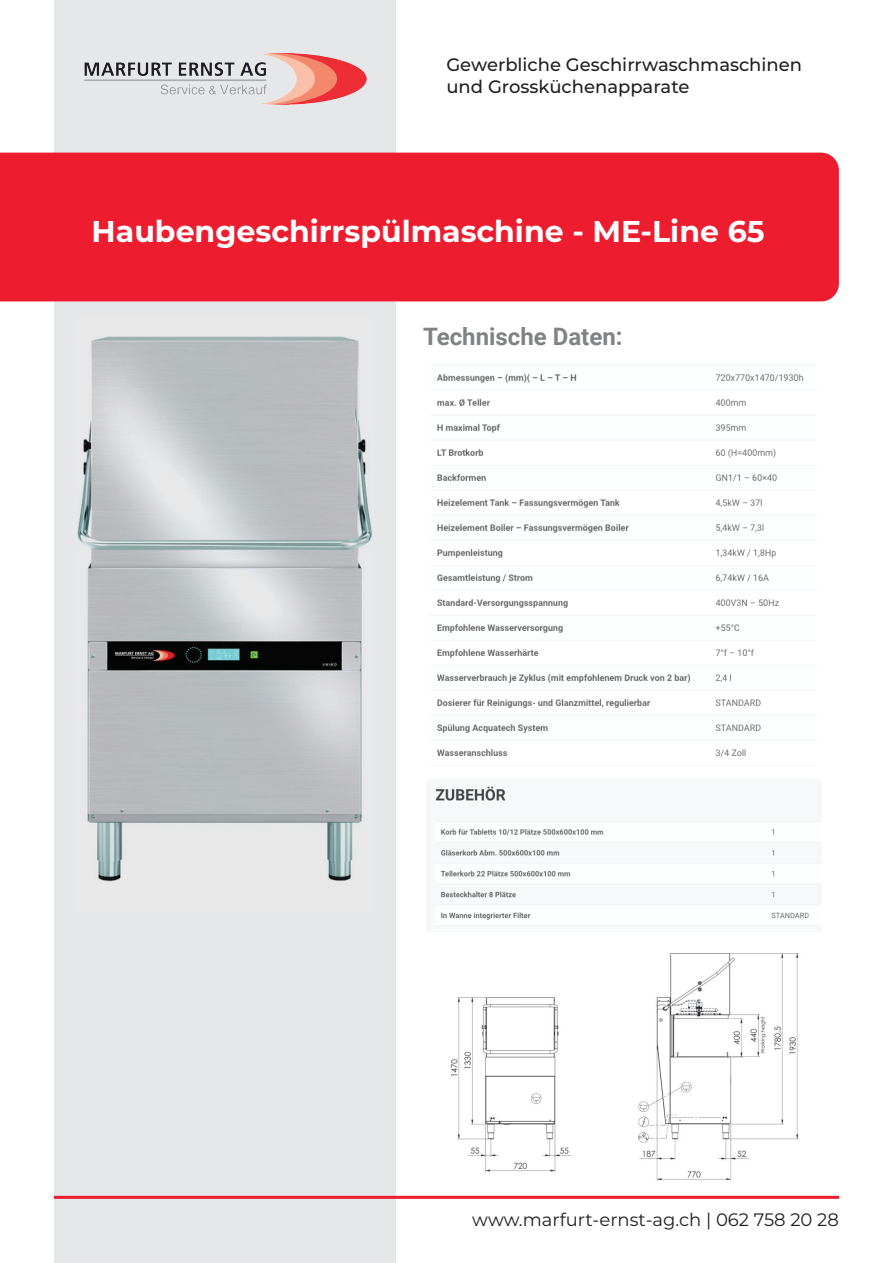
<style>
.page{position:relative;width:893px;height:1263px;background:#fff}
.page>*{position:absolute;margin:0;border:0;box-sizing:border-box;transform-origin:0 0}
.t1{font:700 30px "Montserrat";color:#fff}
.t2{font:700 24px "Roboto";color:#808285}
.t3{font:500 18px/21.6px "Montserrat";color:#231f20}
.t4{font:18px "Montserrat";color:#231f20}
</style>
<div class="page">
<div style="left:54px;top:0;width:341px;height:1263px;background:#e6e7e9"></div>
<div style="left:0;top:153px;width:839px;height:148px;background:#ed1d2f"></div>
<img style="left:85px;top:54px;width:281px;height:50px">
<hr style="left:54px;top:1196px;width:785px;height:3px;background:#ed1d2f">
<img style="left:77px;top:336px;width:295px;height:546px">
<img style="left:431px;top:373px;width:385px;height:393px">
<img style="left:451px;top:953px;width:348px;height:228px">
<img style="left:435px;top:786px;width:387px;height:134px">
<p class="t3" style="left:446px;top:53px;width:357px">Gewerbliche Geschirrwaschmaschinen und Grossküchenapparate</p>
<h1 class="t1" style="left:92px;top:209px;width:674px">Haubengeschirrspülmaschine - ME-Line 65</h1>
<h2 class="t2" style="left:423px;top:320px;width:201px">Technische Daten:</h2>
<p class="t4" style="left:472px;top:1207px;width:368px">www.marfurt-ernst-ag.ch | 062 758 20 28</p>
</div>
